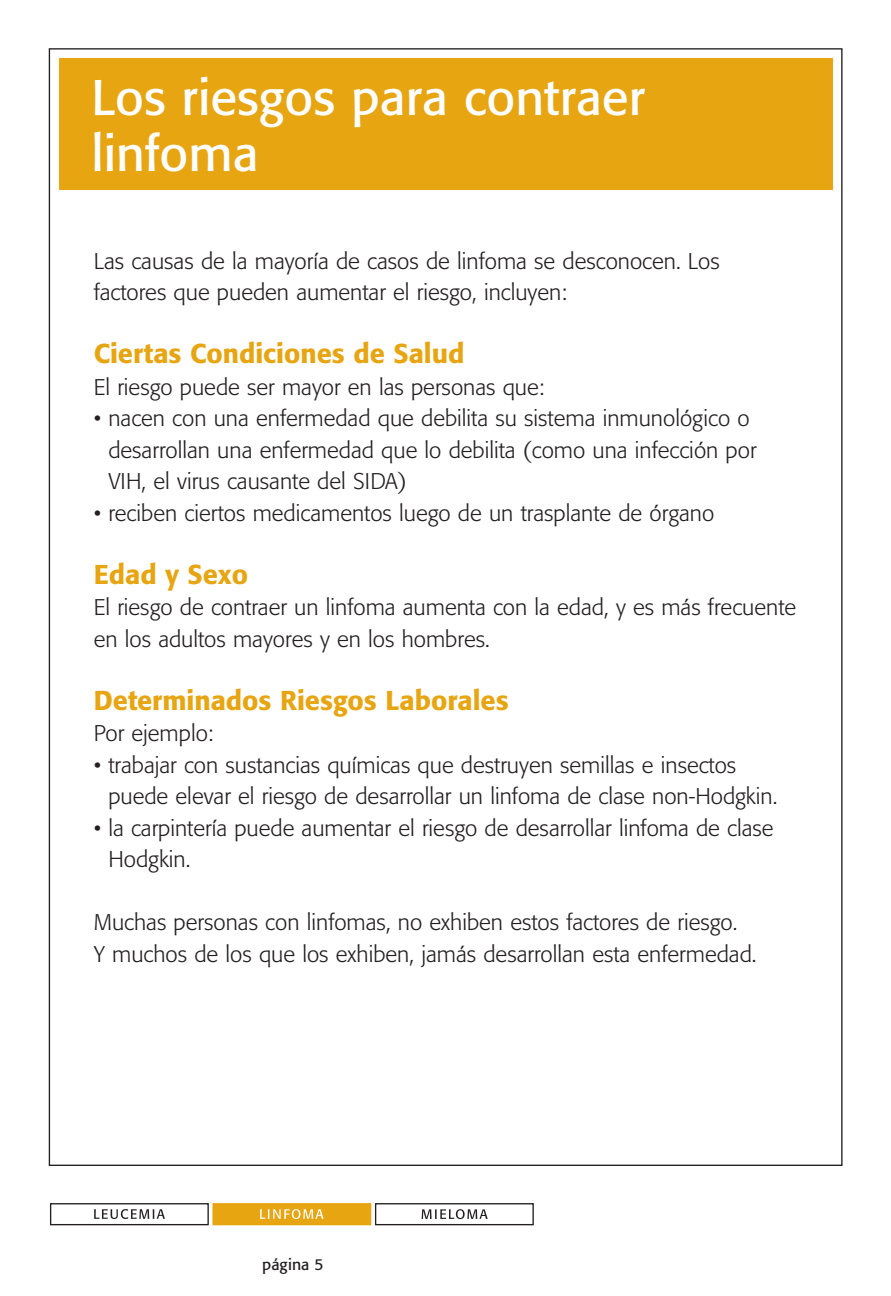
<style>
.page{position:relative;width:891px;height:1296px;background:#fff}
.page>*{position:absolute;margin:0;border:0;box-sizing:border-box;transform-origin:0 0}
.t1{font:49.5px/56.2px "Formata";color:#fff}
.t2{font:500 27px "Formata";color:#e7a512}
.t3{font:300 22.5px/31.5px "Formata";color:#231f20}
.t4{font:15.75px "Formata";color:#231f20}
</style>
<div class="page">
<div style="left:59px;top:58px;width:774px;height:132px;background:#e7a512"></div>
<div style="left:50px;top:1203px;width:159px;height:22px;border:1px solid #231f20"></div>
<div style="left:213px;top:1204px;width:158px;height:21px;background:#e7a512"></div>
<div style="left:212px;top:1203px;width:159px;height:22px;border:1px solid #e7a512"></div>
<div style="left:375px;top:1203px;width:159px;height:22px;border:1px solid #231f20"></div>
<svg style="left:94px;top:1209px;width:71px;height:10px"></svg>
<svg style="left:422px;top:1209px;width:66px;height:10px"></svg>
<svg style="left:260px;top:1209px;width:64px;height:10px"></svg>
<h1 class="t1" style="left:91px;top:73px;width:555px">Los riesgos para contraer linfoma</h1>
<p class="t3" style="left:94px;top:247px;width:628px">Las causas de la mayoría de casos de linfoma se desconocen. Los factores que pueden aumentar el riesgo, incluyen:</p>
<p class="t2" style="left:94px;top:342px;width:372px">Ciertas Condiciones de Salud</p>
<p class="t3" style="left:94px;top:373px;width:452px">El riesgo puede ser mayor en las personas que:</p>
<p class="t3" style="left:108px;top:404px;width:650px;text-indent:-15px">• nacen con una enfermedad que debilita su sistema inmunológico o desarrollan una enfermedad que lo debilita (como una infección por<br>VIH, el virus causante del SIDA)</p>
<p class="t3" style="left:94px;top:499px;width:622px">• reciben ciertos medicamentos luego de un trasplante de órgano</p>
<p class="t2" style="left:94px;top:563px;width:156px">Edad y Sexo</p>
<p class="t3" style="left:94px;top:593px;width:704px">El riesgo de contraer un linfoma aumenta con la edad, y es más frecuente en los adultos mayores y en los hombres.</p>
<p class="t2" style="left:94px;top:689px;width:416px">Determinados Riesgos Laborales</p>
<p class="t3" style="left:94px;top:719px;width:121px">Por ejemplo:</p>
<p class="t3" style="left:108px;top:751px;width:671px;text-indent:-15px">• trabajar con sustancias químicas que destruyen semillas e insectos puede elevar el riesgo de desarrollar un linfoma de clase non-Hodgkin.</p>
<p class="t3" style="left:108px;top:814px;width:667px;text-indent:-15px">• la carpintería puede aumentar el riesgo de desarrollar linfoma de clase<br>Hodgkin.</p>
<p class="t3" style="left:94px;top:908px;width:664px">Muchas personas con linfomas, no exhiben estos factores de riesgo.<br>Y muchos de los que los exhiben, jamás desarrollan esta enfermedad.</p>
<p class="t4" style="left:262px;top:1258px;width:63px">página 5</p>
</div>
